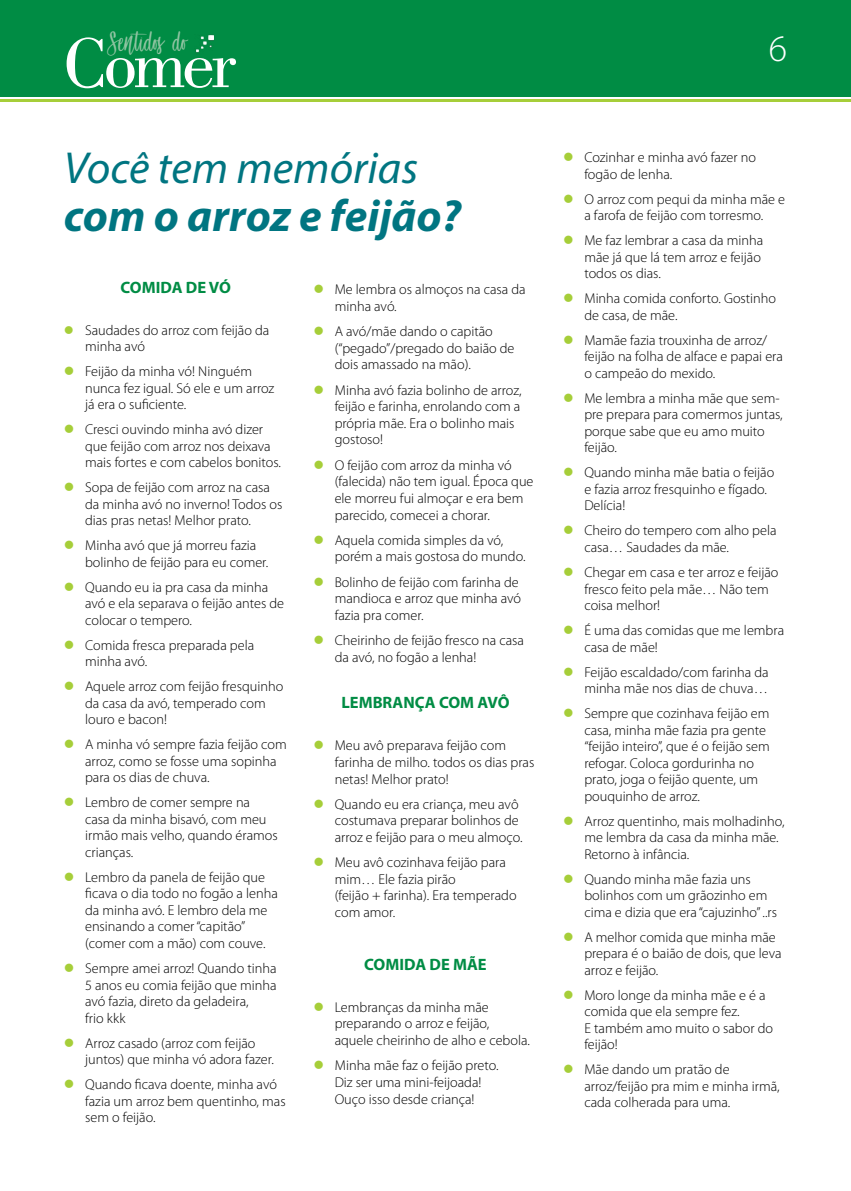
<style>
.page{position:relative;width:851px;height:1191px;background:#fff}
.page>*{position:absolute;margin:0;border:0;box-sizing:border-box;transform-origin:0 0}
.t1{font:74.25px "Bodoni BT";letter-spacing:-.05em;color:#fff}
.t2{font:italic 700 45px "Myriad Pro";color:#007581}
.t3{font:italic 45px "Myriad Pro";color:#007581}
.t4{font:300 37.5px "Myriad Pro";color:#fff}
.t5{font:37.05px "Awesome Birds";color:#90c4a2}
.t6{font:700 16.5px "Myriad Pro";color:#008c44}
.t7{font:300 14.25px/16.5px "Myriad Pro";color:#000}
.s1{color:#a6ce39}
</style>
<div class="page">
<hr style="left:850px;top:0;width:1px;height:97px;background:#008c44">
<div style="left:0;top:0;width:850px;height:97px;background:#008c44"></div>
<hr style="left:0;top:99px;width:850px;height:2px;background:#a6ce39">
<img style="left:195px;top:34px;width:18px;height:19px">
<h3 class="t5" style="left:125px;top:27px;width:63px">■▼ □▲ □</h3>
<h3 class="t4" style="left:768px;top:28px;width:20px">6</h3>
<h1 class="t1" style="left:63px;top:17px;width:174px">Comer</h1>
<h2 class="t3" style="left:64px;top:140px;width:356px">Você tem memórias</h2>
<h2 class="t2" style="left:64px;top:186px;width:399px">com o arroz e feijão?</h2>
<p class="t6" style="left:121px;top:277px;width:112px">COMIDA DE VÓ</p>
<p class="t7" style="left:85px;top:322px;width:186px;text-indent:-21px"><span class="s1">●</span> Saudades do arroz com feijão da minha avó</p>
<p class="t7" style="left:85px;top:363px;width:191px;text-indent:-21px"><span class="s1">●</span> Feijão da minha vó! Ninguém nunca fez igual. Só ele e um arroz já era o suficiente.</p>
<p class="t7" style="left:85px;top:421px;width:197px;text-indent:-21px"><span class="s1">●</span> Cresci ouvindo minha avó dizer que feijão com arroz nos deixava mais fortes e com cabelos bonitos.</p>
<p class="t7" style="left:85px;top:479px;width:199px;text-indent:-21px"><span class="s1">●</span> Sopa de feijão com arroz na casa da minha avó no inverno! Todos os dias pras netas! Melhor prato.</p>
<p class="t7" style="left:85px;top:537px;width:185px;text-indent:-21px"><span class="s1">●</span> Minha avó que já morreu fazia bolinho de feijão para eu comer.</p>
<p class="t7" style="left:85px;top:579px;width:200px;text-indent:-21px"><span class="s1">●</span> Quando eu ia pra casa da minha avó e ela separava o feijão antes de colocar o tempero.</p>
<p class="t7" style="left:85px;top:637px;width:171px;text-indent:-21px"><span class="s1">●</span> Comida fresca preparada pela minha avó.</p>
<p class="t7" style="left:85px;top:678px;width:200px;text-indent:-21px"><span class="s1">●</span> Aquele arroz com feijão fresquinho da casa da avó, temperado com louro e bacon!</p>
<p class="t7" style="left:85px;top:736px;width:203px;text-indent:-21px"><span class="s1">●</span> A minha vó sempre fazia feijão com arroz, como se fosse uma sopinha para os dias de chuva.</p>
<p class="t7" style="left:85px;top:794px;width:194px;text-indent:-21px"><span class="s1">●</span> Lembro de comer sempre na casa da minha bisavó, com meu irmão mais velho, quando éramos crianças.</p>
<p class="t7" style="left:85px;top:869px;width:194px;text-indent:-21px"><span class="s1">●</span> Lembro da panela de feijão que ficava o dia todo no fogão a lenha da minha avó. E lembro dela me ensinando a comer “capitão” (comer com a mão) com couve.</p>
<p class="t7" style="left:85px;top:960px;width:193px;text-indent:-21px"><span class="s1">●</span> Sempre amei arroz! Quando tinha<br>5 anos eu comia feijão que minha avó fazia, direto da geladeira,<br>frio kkk</p>
<p class="t7" style="left:85px;top:1034px;width:190px;text-indent:-21px"><span class="s1">●</span> Arroz casado (arroz com feijão juntos) que minha vó adora fazer.</p>
<p class="t7" style="left:85px;top:1076px;width:202px;text-indent:-21px"><span class="s1">●</span> Quando ficava doente, minha avó fazia um arroz bem quentinho, mas sem o feijão.</p>
<p class="t7" style="left:334px;top:281px;width:192px;text-indent:-21px"><span class="s1">●</span> Me lembra os almoços na casa da minha avó.</p>
<p class="t7" style="left:334px;top:323px;width:181px;text-indent:-21px"><span class="s1">●</span> A avó/mãe dando o capitão (“pegado”/pregado do baião de dois amassado na mão).</p>
<p class="t7" style="left:334px;top:382px;width:188px;text-indent:-21px"><span class="s1">●</span> Minha avó fazia bolinho de arroz, feijão e farinha, enrolando com a própria mãe. Era o bolinho mais gostoso!</p>
<p class="t7" style="left:334px;top:457px;width:200px;text-indent:-21px"><span class="s1">●</span> O feijão com arroz da minha vó (falecida) não tem igual. Época que ele morreu fui almoçar e era bem parecido, comecei a chorar.</p>
<p class="t7" style="left:334px;top:532px;width:192px;text-indent:-21px"><span class="s1">●</span> Aquela comida simples da vó, porém a mais gostosa do mundo.</p>
<p class="t7" style="left:334px;top:573px;width:188px;text-indent:-21px"><span class="s1">●</span> Bolinho de feijão com farinha de mandioca e arroz que minha avó fazia pra comer.</p>
<p class="t7" style="left:334px;top:632px;width:191px;text-indent:-21px"><span class="s1">●</span> Cheirinho de feijão fresco na casa da avó, no fogão a lenha!</p>
<p class="t6" style="left:341px;top:692px;width:169px">LEMBRANÇA COM AVÔ</p>
<p class="t7" style="left:334px;top:737px;width:201px;text-indent:-21px"><span class="s1">●</span> Meu avô preparava feijão com farinha de milho. todos os dias pras netas! Melhor prato!</p>
<p class="t7" style="left:334px;top:796px;width:189px;text-indent:-21px"><span class="s1">●</span> Quando eu era criança, meu avô costumava preparar bolinhos de arroz e feijão para o meu almoço.</p>
<p class="t7" style="left:334px;top:854px;width:183px;text-indent:-21px"><span class="s1">●</span> Meu avô cozinhava feijão para mim… Ele fazia pirão<br>(feijão + farinha). Era temperado com amor.</p>
<p class="t6" style="left:364px;top:953px;width:124px">COMIDA DE MÃE</p>
<p class="t7" style="left:334px;top:999px;width:197px;text-indent:-21px"><span class="s1">●</span> Lembranças da minha mãe preparando o arroz e feijão, aquele cheirinho de alho e cebola.</p>
<p class="t7" style="left:313px;top:1057px;width:186px;text-align:center"><span class="s1">●</span> Minha mãe faz o feijão preto.<br>Diz ser uma mini-feijoada!<br>Ouço isso desde criança!</p>
<p class="t7" style="left:584px;top:149px;width:173px;text-indent:-21px"><span class="s1">●</span> Cozinhar e minha avó fazer no fogão de lenha.</p>
<p class="t7" style="left:563px;top:191px;width:223px;text-align:center"><span class="s1">●</span> O arroz com pequi da minha mãe e a farofa de feijão com torresmo.</p>
<p class="t7" style="left:584px;top:232px;width:180px;text-indent:-21px"><span class="s1">●</span> Me faz lembrar a casa da minha mãe já que lá tem arroz e feijão todos os dias.</p>
<p class="t7" style="left:584px;top:290px;width:193px;text-indent:-21px"><span class="s1">●</span> Minha comida conforto. Gostinho de casa, de mãe.</p>
<p class="t7" style="left:584px;top:332px;width:200px;text-indent:-21px"><span class="s1">●</span> Mamãe fazia trouxinha de arroz/ feijão na folha de alface e papai era o campeão do mexido.</p>
<p class="t7" style="left:584px;top:390px;width:200px;text-indent:-21px"><span class="s1">●</span> Me lembra a minha mãe que sem&shy;pre prepara para comermos juntas, porque sabe que eu amo muito feijão.</p>
<p class="t7" style="left:584px;top:464px;width:191px;text-indent:-21px"><span class="s1">●</span> Quando minha mãe batia o feijão e fazia arroz fresquinho e fígado.<br>Delícia!</p>
<p class="t7" style="left:584px;top:523px;width:194px;text-indent:-21px"><span class="s1">●</span> Cheiro do tempero com alho pela casa… Saudades da mãe.</p>
<p class="t7" style="left:584px;top:564px;width:195px;text-indent:-21px"><span class="s1">●</span> Chegar em casa e ter arroz e feijão fresco feito pela mãe… Não tem coisa melhor!</p>
<p class="t7" style="left:584px;top:622px;width:201px;text-indent:-21px"><span class="s1">●</span> É uma das comidas que me lembra casa de mãe!</p>
<p class="t7" style="left:563px;top:664px;width:207px;text-align:right"><span class="s1">●</span> Feijão escaldado/com farinha da minha mãe nos dias de chuva…</p>
<p class="t7" style="left:584px;top:705px;width:187px;text-indent:-21px"><span class="s1">●</span> Sempre que cozinhava feijão em casa, minha mãe fazia pra gente “feijão inteiro”, que é o feijão sem refogar. Coloca gordurinha no prato, joga o feijão quente, um pouquinho de arroz.</p>
<p class="t7" style="left:584px;top:813px;width:202px;text-indent:-21px"><span class="s1">●</span> Arroz quentinho, mais molhadinho, me lembra da casa da minha mãe.<br>Retorno à infância.</p>
<p class="t7" style="left:584px;top:871px;width:194px;text-indent:-21px"><span class="s1">●</span> Quando minha mãe fazia uns bolinhos com um grãozinho em cima e dizia que era “cajuzinho” ..rs</p>
<p class="t7" style="left:584px;top:929px;width:199px;text-indent:-21px"><span class="s1">●</span> A melhor comida que minha mãe prepara é o baião de dois, que leva arroz e feijão.</p>
<p class="t7" style="left:584px;top:987px;width:190px;text-indent:-21px"><span class="s1">●</span> Moro longe da minha mãe e é a comida que ela sempre fez.<br>E também amo muito o sabor do feijão!</p>
<p class="t7" style="left:584px;top:1061px;width:197px;text-indent:-21px"><span class="s1">●</span> Mãe dando um pratão de arroz/feijão pra mim e minha irmã, cada colherada para uma.</p>
</div>
